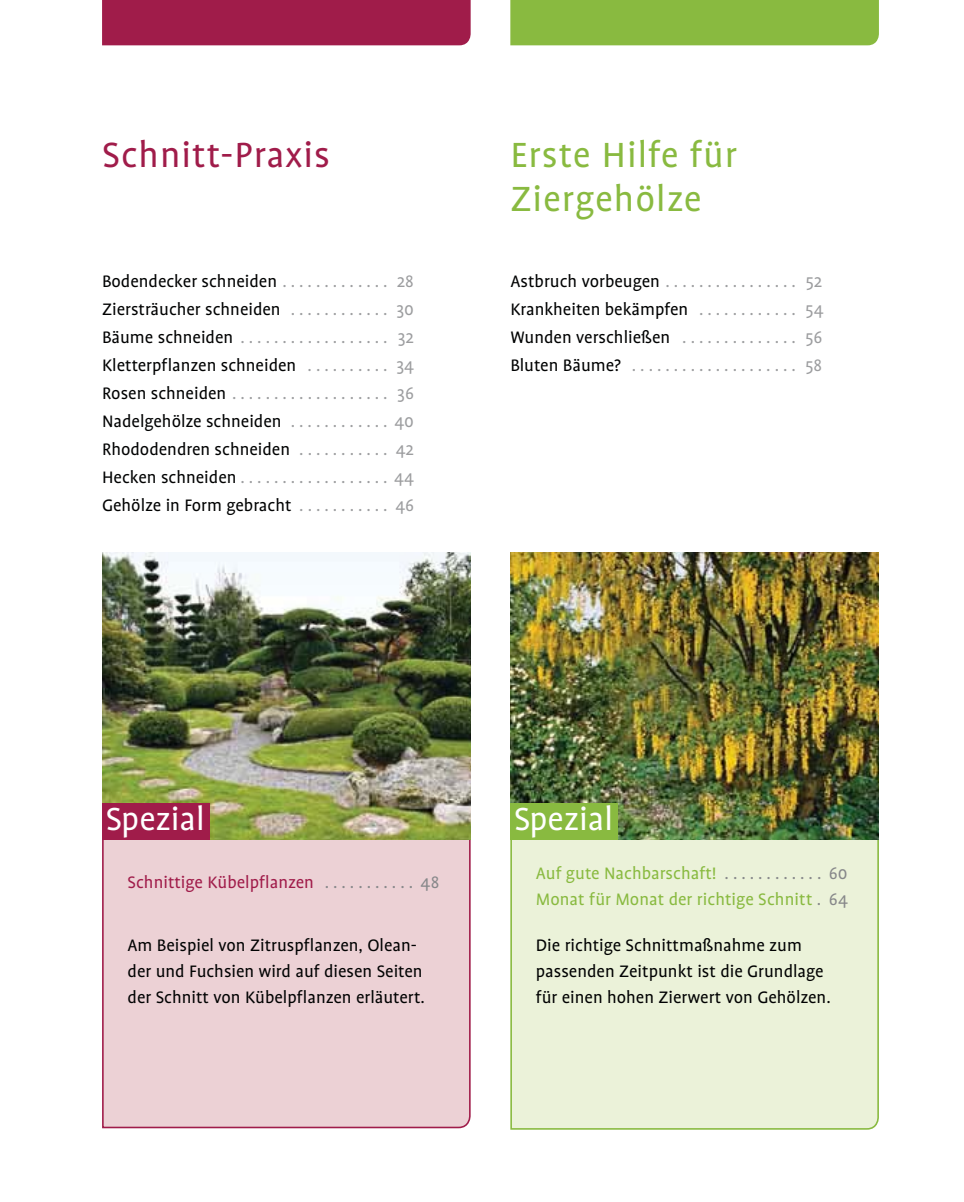
<style>
.page{position:relative;width:964px;height:1202px;background:#fff}
.page>*{position:absolute;margin:0;border:0;box-sizing:border-box;transform-origin:0 0}
.t1{font:40px/44px "UV Profile";letter-spacing:.025em;color:#89ba40}
.t2{font:40px "UV Profile";letter-spacing:.025em;color:#a01c4a}
.t3{font:36.4px "UV Profile";color:#fff}
.t4{font:19px/28px "UV Profile";color:#010202}
.t5{font:19px/28px "UV Profile";color:#9c9d9f;text-align:justify}
.t6{font:19px/26px "UV Profile";color:#89ba40}
.t7{font:19px "UV Profile";color:#a01c4a}
.s1{color:#9c9d9f}
.s2{color:#010202}
.s3{color:#87888a}
</style>
<div class="page">
<div style="left:510px;top:840px;width:369px;height:290px;background:#ebf2d9"></div>
<div style="left:102px;top:840px;width:369px;height:289px;background:#ecd1d5"></div>
<img style="left:102px;top:552px;width:369px;height:288px">
<img style="left:510px;top:552px;width:369px;height:288px">
<div style="left:510px;top:0;width:369px;height:45px;background:#89ba40"></div>
<div style="left:102px;top:0;width:369px;height:45px;background:#a01c4a"></div>
<div style="left:102px;top:803px;width:108px;height:37px;background:#a01c4a"></div>
<div style="left:510px;top:803px;width:108px;height:37px;background:#89ba40"></div>
<h1 class="t2" style="left:102px;top:139px;width:230px">Schnitt-Praxis</h1>
<h1 class="t1" style="left:510px;top:136px;width:228px">Erste Hilfe für<br>Ziergehölze</h1>
<p class="t4" style="left:102px;top:269px;width:313px;text-align:justify">Bodendecker schneiden <span class="s1">. . . . . . . . . . . . . 28<br></span>Ziersträucher schneiden <span class="s1">. . . . . . . . . . . . 30<br></span>Bäume schneiden <span class="s1">.................. 32<br></span>Kletterpflanzen schneiden <span class="s1">. . . . . . . . . . 34<br></span>Rosen schneiden <span class="s1">................... 36<br></span>Nadelgehölze schneiden <span class="s1">. . . . . . . . . . . . 40<br></span>Rhododendren schneiden <span class="s1">. . . . . . . . . . . 42<br></span>Hecken schneiden <span class="s1">. . . . . . . . . . . . . . . . . . 44<br></span>Gehölze in Form gebracht <span class="s1">. . . . . . . . . . . 46</span></p>
<p class="t5" style="left:510px;top:269px;width:315px"><span class="s2">Astbruch vorbeugen</span> ................ 52<br><span class="s2">Krankheiten bekämpfen</span> . . . . . . . . . . . . 54<br><span class="s2">Wunden verschließen</span> . . . . . . . . . . . . . . 56<br><span class="s2">Bluten Bäume?</span> .................... 58</p>
<h2 class="t3" style="left:106px;top:804px;width:100px">Spezial</h2>
<h2 class="t3" style="left:514px;top:804px;width:100px">Spezial</h2>
<p class="t7" style="left:128px;top:874px;width:313px">Schnittige Kübelpflanzen <span class="s3">. . . . . . . . . . . 48</span></p>
<p class="t6" style="left:536px;top:861px;width:313px">Auf gute Nachbarschaft! <span class="s3">. . . . . . . . . . . . 60<br></span>Monat für Monat der richtige Schnitt <span class="s3">. 64</span></p>
<p class="t4" style="left:536px;top:933px;width:296px;line-height:26px">Die richtige Schnittmaßnahme zum passenden Zeitpunkt ist die Grundlage für einen hohen Zierwert von Gehölzen.</p>
<p class="t4" style="left:128px;top:933px;width:299px;line-height:26px">Am Beispiel von Zitruspflanzen, Olean&shy;der und Fuchsien wird auf diesen Seiten der Schnitt von Kübelpflanzen erläutert.</p>
</div>
